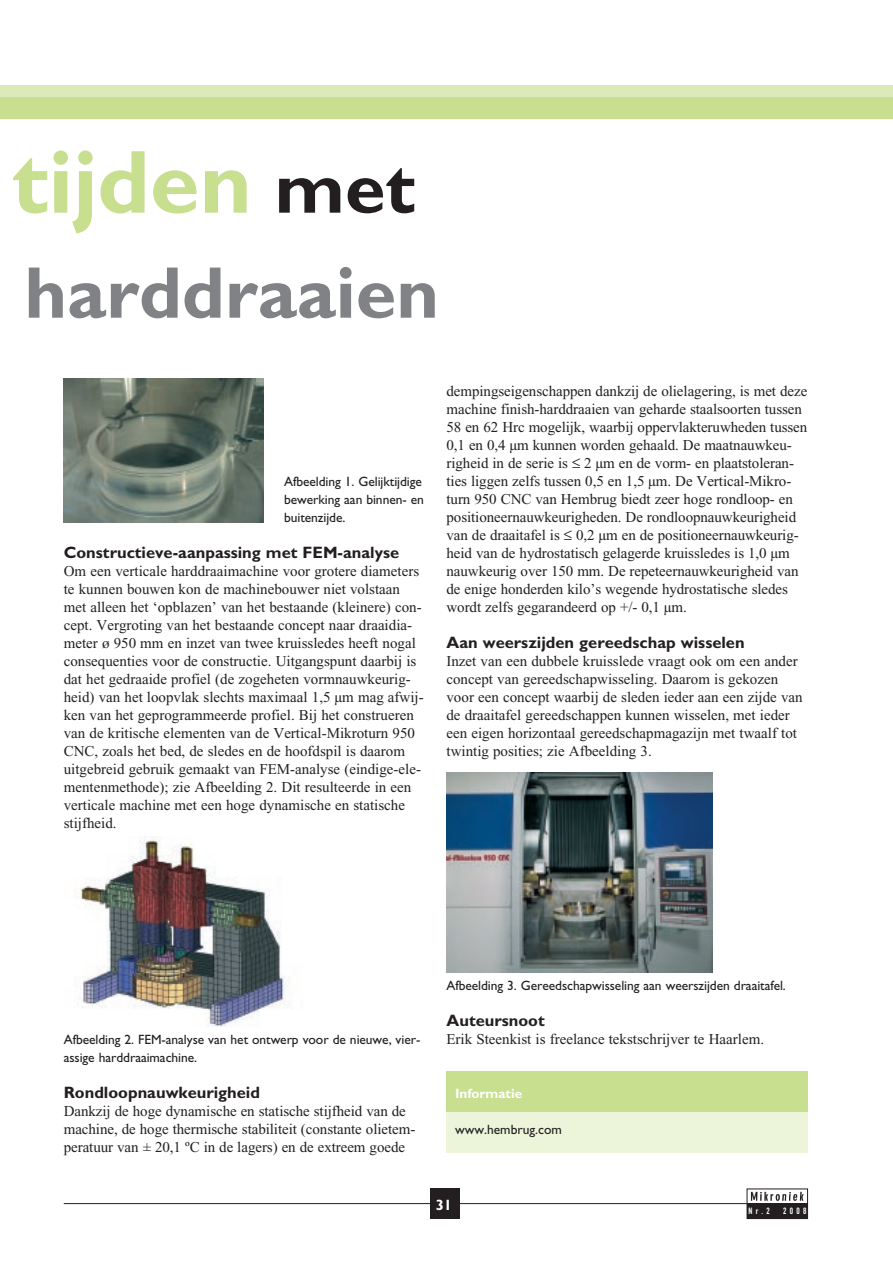
<style>
.page{position:relative;width:893px;height:1263px;background:#fff}
.page>*{position:absolute;margin:0;border:0;box-sizing:border-box;transform-origin:0 0}
.t1{font:700 90px "Gill Sans";color:#c7df8e}
.t2{font:700 73.5px "Gill Sans";color:#808285}
.t3{font:700 16.5px "Gill Sans";color:#231f20}
.t4{font:15px/18px "Times New Roman";color:#231f20}
.t5{font:700 15px "Gill Sans";color:#fff}
.t6{font:13.5px/18px "Gill Sans";letter-spacing:-.005em;color:#231f20}
.t7{font:700 13.5px "Gill Sans";color:#fff}
.t8{font:9px "DIN Engschrift Alternate";letter-spacing:.37em;color:#fff}
.s1{font-size:73.5px;color:#231f20}
</style>
<div class="page">
<div style="left:0;top:85px;width:893px;height:13px;background:#dceab9"></div>
<div style="left:0;top:98px;width:893px;height:21px;background:#c7df8e"></div>
<svg style="left:751px;top:1192px;width:53px;height:9px"></svg>
<div style="left:747px;top:1204px;width:60px;height:14px;background:#231f20"></div>
<div style="left:747px;top:1203px;width:61px;height:16px;border:1px solid #231f20"></div>
<hr style="left:64px;top:1203px;width:744px;height:1px;background:#231f20">
<div style="left:430px;top:1188px;width:30px;height:31px;background:#231f20"></div>
<img style="left:64px;top:378px;width:199px;height:144px">
<img style="left:74px;top:836px;width:218px;height:190px">
<div style="left:446px;top:1098px;width:362px;height:54px;background:#ecf4da"></div>
<div style="left:446px;top:1071px;width:362px;height:41px;background:#c7df8e"></div>
<img style="left:446px;top:772px;width:267px;height:200px">
<h1 class="t1" style="left:12px;top:129px;width:405px">tijden <span class="s1">met</span></h1>
<h2 class="t2" style="left:24px;top:249px;width:416px">harddraaien</h2>
<p class="t6" style="left:284px;top:473px;width:141px">Afbeelding 1. Gelijktijdige bewerking aan binnen- en buitenzijde.</p>
<p class="t3" style="left:64px;top:543px;width:337px">Constructieve-aanpassing met FEM-analyse</p>
<p class="t4" style="left:64px;top:562px;width:361px">Om een verticale harddraaimachine voor grotere diameters te kunnen bouwen kon de machinebouwer niet volstaan met alleen het ‘opblazen’ van het bestaande (kleinere) con&shy;cept. Vergroting van het bestaande concept naar draaidia&shy;meter ø 950 mm en inzet van twee kruissledes heeft nogal consequenties voor de constructie. Uitgangspunt daarbij is dat het gedraaide profiel (de zogeheten vormnauwkeurig&shy;heid) van het loopvlak slechts maximaal 1,5 µm mag afwij&shy;ken van het geprogrammeerde profiel. Bij het construeren van de kritische elementen van de Vertical-Mikroturn 950<br>CNC, zoals het bed, de sledes en de hoofdspil is daarom uitgebreid gebruik gemaakt van FEM-analyse (eindige-ele&shy;mentenmethode); zie Afbeelding 2. Dit resulteerde in een verticale machine met een hoge dynamische en statische stijfheid.</p>
<p class="t4" style="left:446px;top:382px;width:362px">dempingseigenschappen dankzij de olielagering, is met deze machine finish-harddraaien van geharde staalsoorten tussen 58 en 62 Hrc mogelijk, waarbij oppervlakteruwheden tussen 0,1 en 0,4 µm kunnen worden gehaald. De maatnauwkeu&shy;righeid in de serie is ≤ 2 µm en de vorm- en plaatstoleran&shy;ties liggen zelfs tussen 0,5 en 1,5 µm. De Vertical-Mikro&shy;turn 950 CNC van Hembrug biedt zeer hoge rondloop- en positioneernauwkeurigheden. De rondloopnauwkeurigheid van de draaitafel is ≤ 0,2 µm en de positioneernauwkeurig&shy;heid van de hydrostatisch gelagerde kruissledes is 1,0 µm nauwkeurig over 150 mm. De repeteernauwkeurigheid van de enige honderden kilo’s wegende hydrostatische sledes wordt zelfs gegarandeerd op +/- 0,1 µm.</p>
<p class="t3" style="left:446px;top:633px;width:300px">Aan weerszijden gereedschap wisselen</p>
<p class="t4" style="left:446px;top:652px;width:358px">Inzet van een dubbele kruisslede vraagt ook om een ander concept van gereedschapwisseling. Daarom is gekozen voor een concept waarbij de sleden ieder aan een zijde van de draaitafel gereedschappen kunnen wisselen, met ieder een eigen horizontaal gereedschapmagazijn met twaalf tot twintig posities; zie Afbeelding 3.</p>
<p class="t6" style="left:64px;top:1031px;width:358px">Afbeelding 2. FEM-analyse van het ontwerp voor de nieuwe, vier&shy;assige harddraaimachine.</p>
<p class="t3" style="left:64px;top:1083px;width:198px">Rondloopnauwkeurigheid</p>
<p class="t4" style="left:64px;top:1102px;width:353px">Dankzij de hoge dynamische en statische stijfheid van de machine, de hoge thermische stabiliteit (constante olietem&shy;peratuur van ± 20,1 ºC in de lagers) en de extreem goede</p>
<p class="t6" style="left:446px;top:977px;width:341px">Afbeelding 3. Gereedschapwisseling aan weerszijden draaitafel.</p>
<p class="t3" style="left:446px;top:1011px;width:100px">Auteursnoot</p>
<p class="t4" style="left:446px;top:1030px;width:319px">Erik Steenkist is freelance tekstschrijver te Haarlem.</p>
<p class="t7" style="left:455px;top:1085px;width:69px">Informatie</p>
<p class="t6" style="left:455px;top:1121px;width:109px">www.hembrug.com</p>
<p class="t5" style="left:436px;top:1196px;width:18px">31</p>
<p class="t8" style="left:748px;top:1205px;width:23px">Nr.2</p>
<p class="t8" style="left:783px;top:1205px;width:25px">2008</p>
</div>
